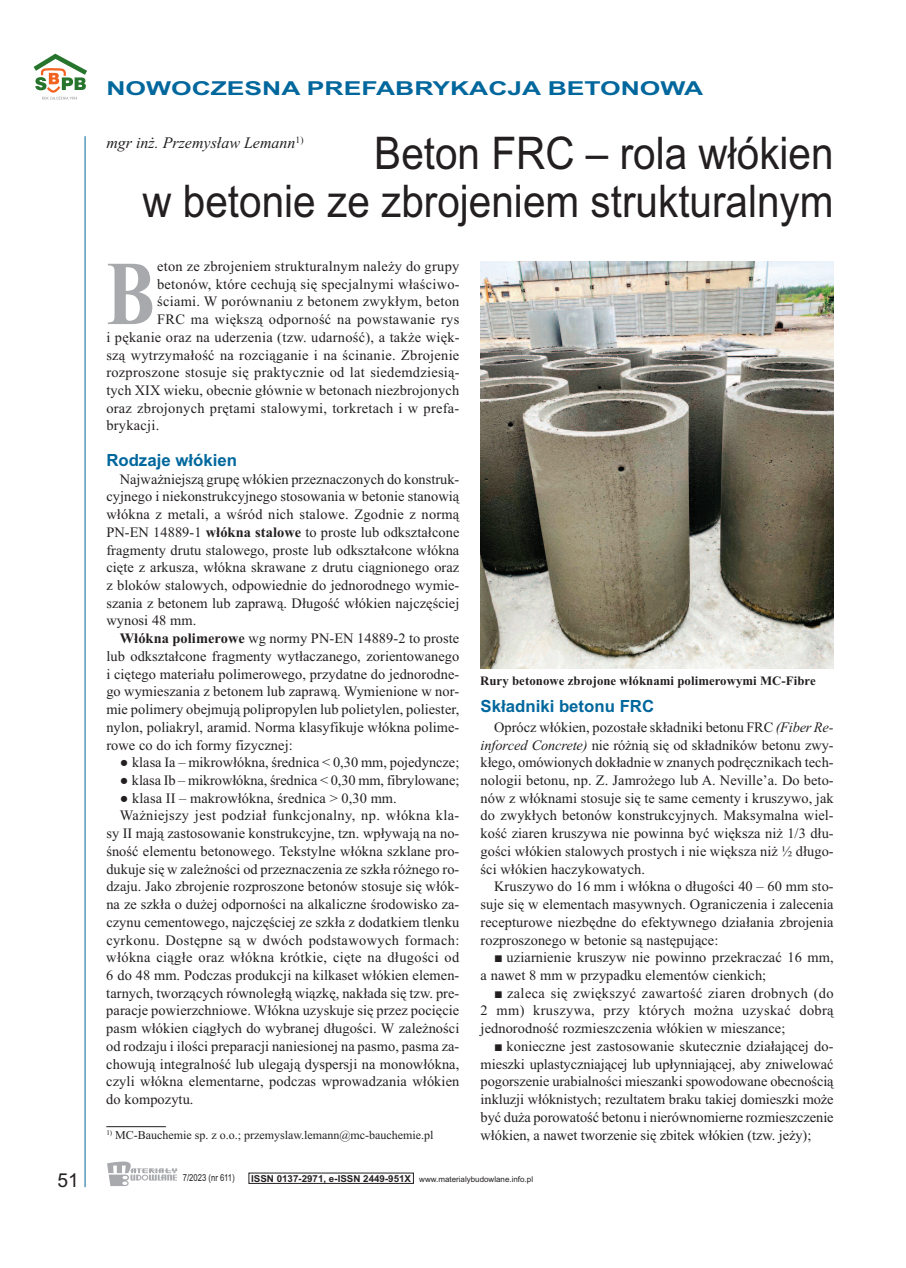
<style>
.page{position:relative;width:906px;height:1268px;background:#fff}
.page>*{position:absolute;margin:0;border:0;box-sizing:border-box;transform-origin:0 0}
.t1{font:700 91.05px "Times New Roman";color:#a8a9ad;scale:.8 1}
.t2{font:45px/48px "Arial";color:#231f20;text-align:right;scale:.9 1}
.t3{font:700 19.2px "Arial";color:#00679d;scale:1.38 1}
.t4{font:19.2px "Arial";color:#231f20}
.t5{font:700 16.8px "Arial";color:#00679d}
.t6{font:italic 16.05px "Times New Roman";color:#231f20}
.t7{font:14.4px/17.7px "Times New Roman";letter-spacing:.005em;color:#231f20;text-align:justify}
.t8{font:14.4px "Times New Roman";letter-spacing:.025em;color:#231f20}
.t9{font:700 12.75px "Times New Roman";letter-spacing:.005em;color:#231f20}
.t10{font:12px "Times New Roman";color:#231f20}
.t11{font:9.6px "Arial";color:#231f20;scale:.8 1}
.t12{font:7.95px "Arial";color:#231f20}
.s1{font-weight:700}
.s2{font-style:italic}
.s3{font-weight:700;font-size:9.6px}
</style>
<div class="page">
<hr style="left:85px;top:136px;width:1px;height:1050px;background:#00679d">
<svg style="left:107px;top:1161px;width:70px;height:24px"></svg>
<svg style="left:33px;top:53px;width:54px;height:47px"></svg>
<hr style="left:106px;top:1125px;width:60px;height:1px;background:#231f20">
<img style="left:480px;top:261px;width:353px;height:407px">
<h3 class="t3" style="left:106px;top:77px;width:434px">NOWOCZESNA PREFABRYKACJA BETONOWA</h3>
<p class="t6" style="left:106px;top:133px;width:199px">mgr inż. Przemysław Lemann<sup>1)</sup></p>
<h2 class="t2" style="left:142px;top:129px;width:769px">Beton FRC – rola włókien<br>w betonie ze zbrojeniem strukturalnym</h2>
<h1 class="t1" style="left:106px;top:239px;width:62px">B</h1>
<p class="t7" style="left:157px;top:257px;width:304px">eton ze zbrojeniem strukturalnym należy do grupy</p>
<p class="t7" style="left:157px;top:275px;width:304px">betonów, które cechują się specjalnymi właściwo-</p>
<p class="t7" style="left:157px;top:292px;width:304px">ściami. W porównaniu z betonem zwykłym, beton</p>
<p class="t7" style="left:157px;top:310px;width:304px">FRC ma większą odporność na powstawanie rys</p>
<p class="t7" style="left:106px;top:328px;width:355px">i pękanie oraz na uderzenia (tzw. udarność), a także więk-</p>
<p class="t7" style="left:106px;top:345px;width:354px">szą wytrzymałość na rozciąganie i na ścinanie. Zbrojenie</p>
<p class="t7" style="left:106px;top:363px;width:355px">rozproszone stosuje się praktycznie od lat siedemdziesią-</p>
<p class="t7" style="left:106px;top:381px;width:354px">tych XIX wieku, obecnie głównie w betonach niezbrojonych</p>
<p class="t7" style="left:106px;top:399px;width:354px">oraz zbrojonych prętami stalowymi, torkretach i w prefa-</p>
<p class="t7" style="left:106px;top:416px;width:55px">brykacji.</p>
<p class="t5" style="left:106px;top:450px;width:132px">Rodzaje włókien</p>
<p class="t7" style="left:106px;top:469px;width:354px;text-indent:14px">Najważniejszą grupę włókien przeznaczonych do konstruk&shy;cyjnego i niekonstrukcyjnego stosowania w betonie stanowią włókna z metali, a wśród nich stalowe. Zgodnie z normą PN-EN 14889-1 <span class="s1">włókna stalowe</span> to proste lub odkształcone fragmenty drutu stalowego, proste lub odkształcone włókna cięte z arkusza, włókna skrawane z drutu ciągnionego oraz z bloków stalowych, odpowiednie do jednorodnego wymie&shy;szania z betonem lub zaprawą. Długość włókien najczęściej wynosi 48 mm.</p>
<p class="t7" style="left:106px;top:629px;width:354px;text-indent:14px"><span class="s1">Włókna polimerowe</span> wg normy PN-EN 14889-2 to proste lub odkształcone fragmenty wytłaczanego, zorientowanego i ciętego materiału polimerowego, przydatne do jednorodne&shy;go wymieszania z betonem lub zaprawą. Wymienione w nor&shy;mie polimery obejmują polipropylen lub polietylen, poliester, nylon, poliakryl, aramid. Norma klasyfikuje włókna polime&shy;rowe co do ich formy fizycznej:</p>
<p class="t7" style="left:120px;top:753px;width:341px">● klasa Ia – mikrowłókna, średnica &lt; 0,30 mm, pojedyncze;</p>
<p class="t7" style="left:120px;top:771px;width:341px">● klasa Ib – mikrowłókna, średnica &lt; 0,30 mm, fibrylowane;</p>
<p class="t7" style="left:120px;top:788px;width:278px">● klasa II – makrowłókna, średnica &gt; 0,30 mm.</p>
<p class="t8" style="left:120px;top:806px;width:341px">Ważniejszy jest podział funkcjonalny, np. włókna kla-</p>
<p class="t7" style="left:106px;top:824px;width:354px">sy II mają zastosowanie konstrukcyjne, tzn. wpływają na no-</p>
<p class="t7" style="left:106px;top:841px;width:354px">śność elementu betonowego. Tekstylne włókna szklane pro-</p>
<p class="t7" style="left:106px;top:859px;width:354px">dukuje się w zależności od przeznaczenia ze szkła różnego ro-</p>
<p class="t7" style="left:106px;top:877px;width:354px">dzaju. Jako zbrojenie rozproszone betonów stosuje się włók-</p>
<p class="t7" style="left:106px;top:895px;width:354px">na ze szkła o dużej odporności na alkaliczne środowisko za-</p>
<p class="t7" style="left:106px;top:912px;width:354px">czynu cementowego, najczęściej ze szkła z dodatkiem tlenku</p>
<p class="t8" style="left:106px;top:930px;width:354px">cyrkonu. Dostępne są w dwóch podstawowych formach:</p>
<p class="t8" style="left:106px;top:948px;width:354px">włókna ciągłe oraz włókna krótkie, cięte na długości od</p>
<p class="t7" style="left:106px;top:965px;width:354px">6 do 48 mm. Podczas produkcji na kilkaset włókien elemen-</p>
<p class="t7" style="left:106px;top:983px;width:354px">tarnych, tworzących równoległą wiązkę, nakłada się tzw. pre-</p>
<p class="t7" style="left:106px;top:1001px;width:354px">paracje powierzchniowe. Włókna uzyskuje się przez pocięcie</p>
<p class="t7" style="left:106px;top:1019px;width:354px">pasm włókien ciągłych do wybranej długości. W zależności</p>
<p class="t7" style="left:106px;top:1036px;width:354px">od rodzaju i ilości preparacji naniesionej na pasmo, pasma za-</p>
<p class="t7" style="left:106px;top:1054px;width:354px">chowują integralność lub ulegają dyspersji na monowłókna,</p>
<p class="t7" style="left:106px;top:1072px;width:354px">czyli włókna elementarne, podczas wprowadzania włókien</p>
<p class="t7" style="left:106px;top:1089px;width:89px">do kompozytu.</p>
<p class="t10" style="left:106px;top:1127px;width:329px"><sup>1)</sup> MC-Bauchemie sp. z o.o.; przemyslaw.lemann@mc-bauchemie.pl</p>
<p class="t9" style="left:480px;top:673px;width:337px">Rury betonowe zbrojone włóknami polimerowymi MC-Fibre</p>
<p class="t5" style="left:480px;top:696px;width:175px">Składniki betonu FRC</p>
<p class="t7" style="left:480px;top:717px;width:354px;text-indent:14px">Oprócz włókien, pozostałe składniki betonu FRC <span class="s2">(Fiber Re&shy;inforced Concrete)</span> nie różnią się od składników betonu zwy&shy;kłego, omówionych dokładnie w znanych podręcznikach tech&shy;nologii betonu, np. Z. Jamrożego lub A. Neville’a. Do beto&shy;nów z włóknami stosuje się te same cementy i kruszywo, jak do zwykłych betonów konstrukcyjnych. Maksymalna wiel&shy;kość ziaren kruszywa nie powinna być większa niż 1/3 dłu&shy;gości włókien stalowych prostych i nie większa niż ½ długo&shy;ści włókien haczykowatych.</p>
<p class="t7" style="left:480px;top:877px;width:354px;text-indent:14px">Kruszywo do 16 mm i włókna o długości 40 – 60 mm sto&shy;suje się w elementach masywnych. Ograniczenia i zalecenia recepturowe niezbędne do efektywnego działania zbrojenia rozproszonego w betonie są następujące:</p>
<p class="t7" style="left:480px;top:948px;width:354px;text-indent:14px">■ uziarnienie kruszyw nie powinno przekraczać 16 mm, a nawet 8 mm w przypadku elementów cienkich;</p>
<p class="t7" style="left:480px;top:983px;width:354px;text-indent:14px">■ zaleca się zwiększyć zawartość ziaren drobnych (do 2 mm) kruszywa, przy których można uzyskać dobrą jednorodność rozmieszczenia włókien w mieszance;</p>
<p class="t7" style="left:480px;top:1036px;width:354px;text-indent:13px">■ konieczne jest zastosowanie skutecznie działającej do&shy;mieszki uplastyczniającej lub upłynniającej, aby zniwelować pogorszenie urabialności mieszanki spowodowane obecnością inkluzji włóknistych; rezultatem braku takiej domieszki może być duża porowatość betonu i nierównomierne rozmieszczenie włókien, a nawet tworzenie się zbitek włókien (tzw. jeży);</p>
<h3 class="t4" style="left:57px;top:1168px;width:23px">51</h3>
<p class="t11" style="left:183px;top:1171px;width:66px">7/2023 (nr 611)</p>
<p class="t12" style="left:251px;top:1174px;width:283px"><span class="s3">ISSN 0137-2971, e-ISSN 2449-951X</span> www.materialybudowlane.info.pl</p>
</div>
